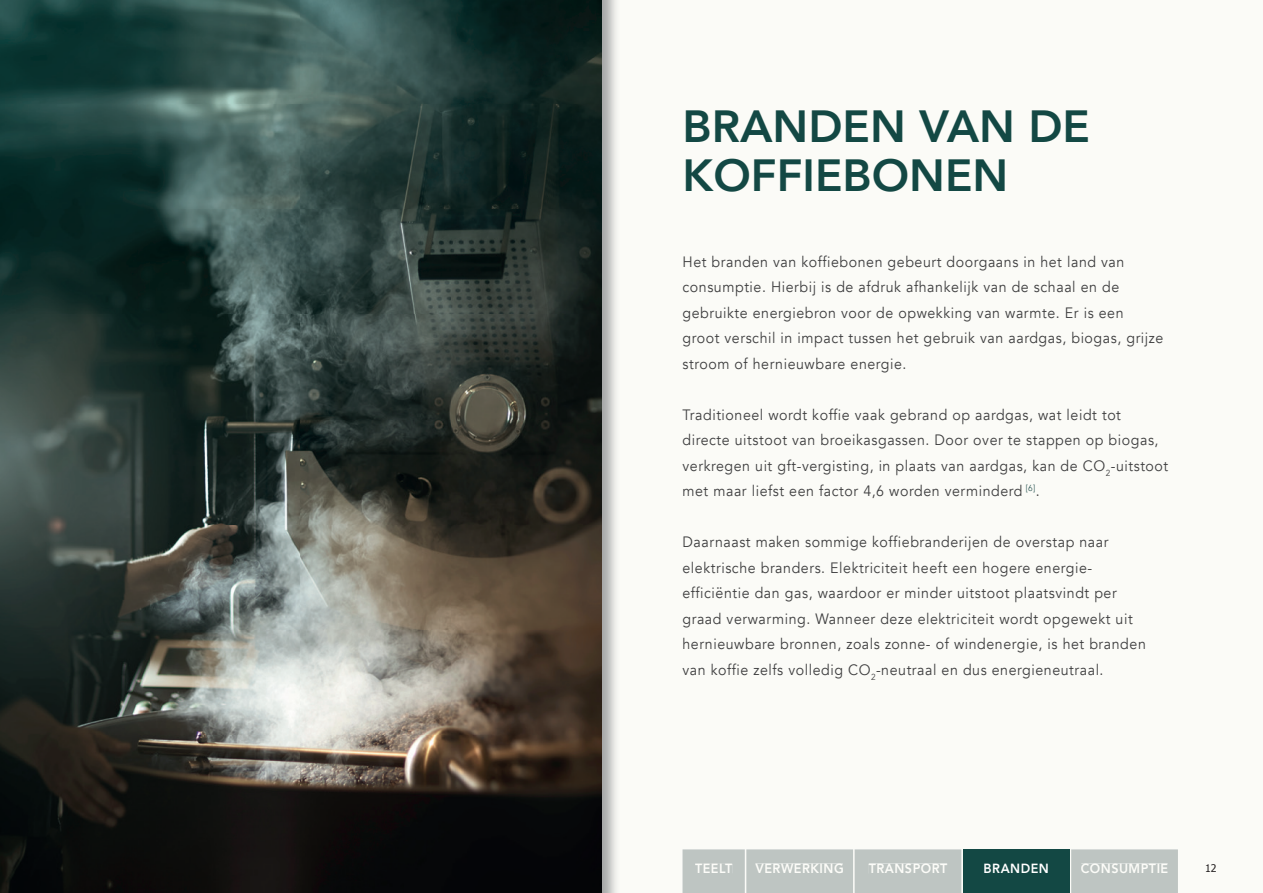
<style>
.page{position:relative;width:1263px;height:893px;background:#fff}
.page>*{position:absolute;margin:0;border:0;box-sizing:border-box;transform-origin:0 0}
.t1{font:800 45px/49.5px "Avenir";color:#134844}
.t2{font:15px/25.5px "Avenir";letter-spacing:.04em;color:#3e3e3f;scale:.95 1}
.t3{font:800 13.2px "Avenir";letter-spacing:.04em;color:#fcfcf8;scale:.95 1}
.t4{font:800 13.2px "Avenir";letter-spacing:.04em;color:#fff;scale:.95 1}
.t5{font:10.5px "Tahoma";color:#231f20}
</style>
<div class="page">
<svg style="left:0;top:0;width:602px;height:893px;background:#37413c"></svg>
<div style="left:682px;top:849px;width:279px;height:44px;background:#bec5c2"></div>
<div style="left:869px;top:864px;width:78px;height:9px;background:#bec5c2"></div>
<div style="left:963px;top:849px;width:107px;height:44px;background:#134844"></div>
<div style="left:1071px;top:849px;width:107px;height:44px;background:#bec5c2"></div>
<div style="left:1081px;top:864px;width:87px;height:9px;background:#bec5c2"></div>
<h1 class="t1" style="left:682px;top:101px;width:409px">BRANDEN VAN DE<br>KOFFIEBONEN</h1>
<p class="t2" style="left:682px;top:249px;width:508px">Het branden van koffiebonen gebeurt doorgaans in het land van consumptie. Hierbij is de afdruk afhankelijk van de schaal en de gebruikte energiebron voor de opwekking van warmte. Er is een groot verschil in impact tussen het gebruik van aardgas, biogas, grijze stroom of hernieuwbare energie.</p>
<p class="t2" style="left:682px;top:402px;width:513px">Traditioneel wordt koffie vaak gebrand op aardgas, wat leidt tot directe uitstoot van broeikasgassen. Door over te stappen op biogas, verkregen uit gft-vergisting, in plaats van aardgas, kan de CO<sub>2</sub>-uitstoot met maar liefst een factor 4,6 worden verminderd <sup>[6]</sup>.</p>
<p class="t2" style="left:682px;top:529px;width:489px">Daarnaast maken sommige koffiebranderijen de overstap naar elektrische branders. Elektriciteit heeft een hogere energie&shy;efficiëntie dan gas, waardoor er minder uitstoot plaatsvindt per graad verwarming. Wanneer deze elektriciteit wordt opgewekt uit hernieuwbare bronnen, zoals zonne- of windenergie, is het branden van koffie zelfs volledig CO<sub>2</sub>-neutraal en dus energieneutraal.</p>
<p class="t3" style="left:695px;top:858px;width:41px">TEELT</p>
<p class="t3" style="left:756px;top:858px;width:94px">VERWERKING</p>
<p class="t3" style="left:869px;top:858px;width:84px">TRANSPORT</p>
<p class="t4" style="left:984px;top:858px;width:70px">BRANDEN</p>
<p class="t3" style="left:1081px;top:858px;width:94px">CONSUMPTIE</p>
<p class="t5" style="left:1205px;top:861px;width:13px">12</p>
</div>
